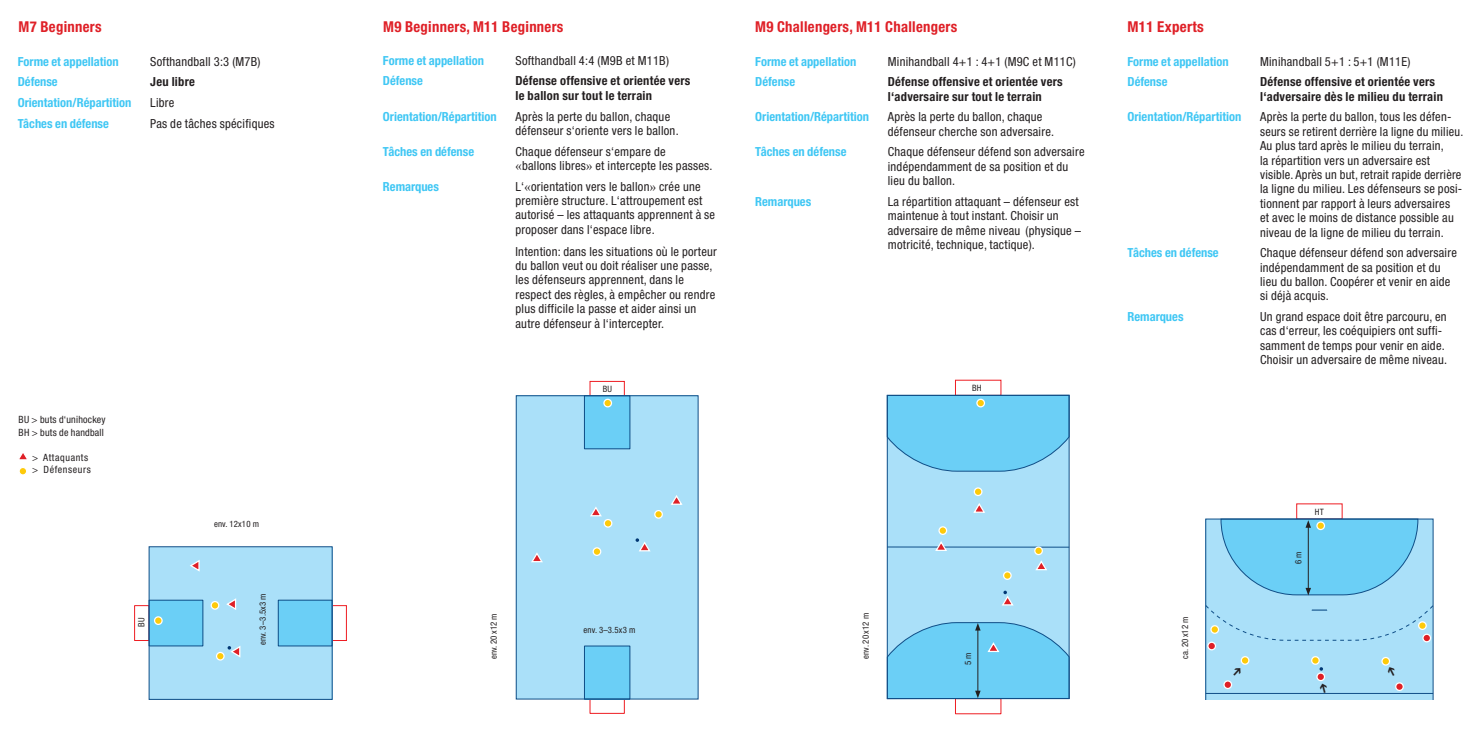
<style>
.page{position:relative;width:1475px;height:745px;background:#fff}
.page>*{position:absolute;margin:0;border:0;box-sizing:border-box;transform-origin:0 0}
.t1{font:700 condensed 15px "Helvetica Neue LT Std";letter-spacing:.02em;color:#df2027}
.t2{font:condensed 12.5px/14.4px "Helvetica Neue LT Std";letter-spacing:.02em;color:#231f20}
.t3{font:700 condensed 12.5px "Helvetica Neue LT Std";color:#40c7f4}
.t4{font:700 condensed 12.5px/14.4px "Helvetica Neue LT Std";letter-spacing:.02em;color:#231f20}
.t5{font:condensed 10px/12.5px "Helvetica Neue LT Std";letter-spacing:.02em;color:#231f20}
.t6{font:condensed 10px/12.5px "Helvetica Neue LT Std";letter-spacing:.06em;color:#231f20}
.t7{font:9.62px "Calibri";letter-spacing:-.005em;color:#231f20}
.t8{font:condensed 8.75px "Helvetica Neue LT Std";letter-spacing:.02em;color:#231f20}
.s1{font-family:"Times New Roman";font-stretch:normal}
</style>
<div class="page">
<div style="left:589px;top:381px;width:35px;height:14px;border:1px solid #ee1d23"></div>
<div style="left:516px;top:395px;width:182px;height:303px;background:#aae0f9"></div>
<div style="left:584px;top:645px;width:45px;height:53px;background:#6bcff6"></div>
<div style="left:584px;top:395px;width:46px;height:53px;background:#6bcff6"></div>
<div style="left:584px;top:395px;width:46px;height:54px;border:1px solid #0f4e87"></div>
<div style="left:584px;top:645px;width:46px;height:54px;border:1px solid #0f4e87"></div>
<div style="left:516px;top:395px;width:182px;height:304px;border:1px solid #0f4e87"></div>
<div style="left:887px;top:395px;width:181px;height:303px;background:#aae0f9"></div>
<svg style="left:886px;top:394px;width:183px;height:77px;background:#71cff4"></svg>
<div style="left:886px;top:395px;width:183px;height:303px;border:1px solid #0f4e87"></div>
<hr style="left:887px;top:546px;width:181px;height:1px;background:#0f4e87">
<div style="left:134px;top:605px;width:15px;height:35px;border:1px solid #ee1d23"></div>
<div style="left:149px;top:546px;width:183px;height:153px;background:#aae0f9"></div>
<div style="left:149px;top:599px;width:54px;height:46px;background:#6bcff6"></div>
<div style="left:278px;top:599px;width:54px;height:46px;background:#6bcff6"></div>
<div style="left:278px;top:599px;width:54px;height:47px;border:1px solid #0f4e87"></div>
<div style="left:149px;top:599px;width:54px;height:47px;border:1px solid #0f4e87"></div>
<svg style="left:19px;top:453px;width:8px;height:7px"></svg>
<svg style="left:604px;top:519px;width:7px;height:7px"></svg>
<div style="left:603px;top:518px;width:9px;height:9px;border:1px solid #fff;border-radius:50%"></div>
<svg style="left:654px;top:510px;width:8px;height:8px"></svg>
<div style="left:654px;top:509px;width:9px;height:9px;border:1px solid #fff;border-radius:50%"></div>
<svg style="left:19px;top:467px;width:8px;height:7px"></svg>
<div style="left:19px;top:466px;width:8px;height:9px;border:1px solid #fff;border-radius:50%"></div>
<div style="left:593px;top:547px;width:7px;height:8px;background:#feca0a;border-radius:50%"></div>
<div style="left:592px;top:547px;width:9px;height:8px;border:1px solid #fff;border-radius:50%"></div>
<svg style="left:604px;top:399px;width:7px;height:7px"></svg>
<div style="left:603px;top:398px;width:9px;height:9px;border:1px solid #fff;border-radius:50%"></div>
<svg style="left:670px;top:495px;width:13px;height:10px"></svg>
<svg style="left:590px;top:506px;width:12px;height:10px"></svg>
<svg style="left:635px;top:538px;width:15px;height:13px"></svg>
<svg style="left:531px;top:552px;width:12px;height:10px"></svg>
<svg style="left:974px;top:487px;width:7px;height:8px"></svg>
<div style="left:973px;top:487px;width:9px;height:9px;border:1px solid #fff;border-radius:50%"></div>
<svg style="left:1003px;top:571px;width:7px;height:8px"></svg>
<div style="left:1002px;top:570px;width:9px;height:9px;border:1px solid #fff;border-radius:50%"></div>
<svg style="left:976px;top:399px;width:8px;height:7px"></svg>
<div style="left:976px;top:398px;width:8px;height:9px;border:1px solid #fff;border-radius:50%"></div>
<div style="left:938px;top:526px;width:8px;height:8px;background:#feca0a;border-radius:50%"></div>
<div style="left:938px;top:526px;width:9px;height:8px;border:1px solid #fff;border-radius:50%"></div>
<svg style="left:1034px;top:546px;width:8px;height:8px"></svg>
<div style="left:1033px;top:546px;width:9px;height:9px;border:1px solid #fff;border-radius:50%"></div>
<svg style="left:1002px;top:590px;width:11px;height:15px"></svg>
<svg style="left:886px;top:621px;width:183px;height:78px;background:#71ccf1"></svg>
<svg style="left:933px;top:541px;width:15px;height:10px"></svg>
<svg style="left:1035px;top:560px;width:12px;height:10px"></svg>
<svg style="left:973px;top:503px;width:12px;height:10px"></svg>
<svg style="left:216px;top:652px;width:8px;height:7px"></svg>
<div style="left:216px;top:651px;width:9px;height:9px;border:1px solid #fff;border-radius:50%"></div>
<svg style="left:211px;top:601px;width:8px;height:7px"></svg>
<div style="left:210px;top:600px;width:9px;height:9px;border:1px solid #fff;border-radius:50%"></div>
<div style="left:154px;top:616px;width:8px;height:8px;background:#feca0a;border-radius:50%"></div>
<div style="left:154px;top:616px;width:9px;height:8px;border:1px solid #fff;border-radius:50%"></div>
<svg style="left:190px;top:560px;width:10px;height:12px"></svg>
<svg style="left:226px;top:598px;width:11px;height:12px"></svg>
<svg style="left:227px;top:646px;width:14px;height:12px"></svg>
<svg style="left:1205px;top:518px;width:228px;height:181px;background:#94d5f2"></svg>
<p class="t1" style="left:19px;top:18px;width:84px">M7 Beginners</p>
<p class="t3" style="left:18px;top:54px;width:103px">Forme et appellation</p>
<p class="t2" style="left:150px;top:54px;width:112px">Softhandball 3:3 (M7B)</p>
<p class="t3" style="left:18px;top:74px;width:42px">Défense</p>
<p class="t4" style="left:150px;top:74px;width:46px">Jeu libre</p>
<p class="t3" style="left:18px;top:95px;width:115px">Orientation/Répartition</p>
<p class="t2" style="left:150px;top:95px;width:26px">Libre</p>
<p class="t3" style="left:18px;top:115px;width:93px">Tâches en défense</p>
<p class="t2" style="left:150px;top:116px;width:126px">Pas de tâches spécifiques</p>
<p class="t5" style="left:19px;top:413px;width:89px">BU &gt; buts d‘unihockey<br>BH &gt; buts de handball</p>
<p class="t6" style="left:32px;top:451px;width:60px">&gt; Attaquants &gt; Défenseurs</p>
<p class="t8" style="left:136px;top:626px;width:11px;rotate:-90deg">BU</p>
<p class="t8" style="left:214px;top:518px;width:46px">env. 12x10 m</p>
<p class="t8" style="left:258px;top:644px;width:53px;rotate:-90deg">env. 3–3.5x3 m</p>
<p class="t1" style="left:383px;top:18px;width:182px">M9 Beginners, M11 Beginners</p>
<p class="t1" style="left:755px;top:18px;width:203px">M9 Challengers, M11 Challengers</p>
<p class="t1" style="left:1127px;top:18px;width:78px">M11 Experts</p>
<p class="t3" style="left:383px;top:53px;width:103px">Forme et appellation</p>
<p class="t2" style="left:515px;top:53px;width:155px">Softhandball 4:4 (M9B et M11B)</p>
<p class="t3" style="left:383px;top:73px;width:42px">Défense</p>
<p class="t4" style="left:515px;top:74px;width:176px">Défense offensive et orientée vers le ballon sur tout le terrain</p>
<p class="t3" style="left:383px;top:108px;width:115px">Orientation/Répartition</p>
<p class="t2" style="left:515px;top:109px;width:165px">Après la perte du ballon, chaque défenseur s‘oriente vers le ballon.</p>
<p class="t3" style="left:383px;top:143px;width:93px">Tâches en défense</p>
<p class="t2" style="left:515px;top:144px;width:198px">Chaque défenseur s‘empare de<br><span class="s1">«</span>ballons libres<span class="s1">»</span> et intercepte les passes.</p>
<p class="t3" style="left:383px;top:178px;width:58px">Remarques</p>
<p class="t2" style="left:515px;top:179px;width:201px">L‘<span class="s1">«</span>orientation vers le ballon<span class="s1">»</span> crée une première structure. L‘attroupement est autorisé – les attaquants apprennent à se proposer dans l‘espace libre.</p>
<p class="t2" style="left:515px;top:244px;width:203px">Intention: dans les situations où le porteur du ballon veut ou doit réaliser une passe, les défenseurs apprennent, dans le respect des règles, à empêcher ou rendre plus difficile la passe et aider ainsi un autre défenseur à l‘intercepter.</p>
<p class="t7" style="left:458px;top:319px;width:158px">Soft-Handball – Spielfeld U9 Be / U11 Be</p>
<p class="t3" style="left:755px;top:54px;width:103px">Forme et appellation</p>
<p class="t2" style="left:887px;top:54px;width:190px">Minihandball 4+1 : 4+1 (M9C et M11C)</p>
<p class="t3" style="left:755px;top:74px;width:42px">Défense</p>
<p class="t4" style="left:887px;top:74px;width:176px">Défense offensive et orientée vers l‘adversaire sur tout le terrain</p>
<p class="t3" style="left:755px;top:109px;width:115px">Orientation/Répartition</p>
<p class="t2" style="left:887px;top:110px;width:168px">Après la perte du ballon, chaque défenseur cherche son adversaire.</p>
<p class="t3" style="left:755px;top:144px;width:93px">Tâches en défense</p>
<p class="t2" style="left:887px;top:145px;width:198px">Chaque défenseur défend son adversaire indépendamment de sa position et du lieu du ballon.</p>
<p class="t3" style="left:755px;top:194px;width:58px">Remarques</p>
<p class="t2" style="left:887px;top:194px;width:195px">La répartition attaquant – défenseur est maintenue à tout instant. Choisir un adversaire de même niveau (physique – motricité, technique, tactique).</p>
<p class="t8" style="left:602px;top:383px;width:11px">BU</p>
<p class="t8" style="left:971px;top:382px;width:11px">BH</p>
<p class="t3" style="left:1127px;top:54px;width:103px">Forme et appellation</p>
<p class="t2" style="left:1259px;top:54px;width:152px">Minihandball 5+1 : 5+1 (M11E)</p>
<p class="t3" style="left:1127px;top:74px;width:42px">Défense</p>
<p class="t4" style="left:1259px;top:74px;width:184px">Défense offensive et orientée vers l‘adversaire dès le milieu du terrain</p>
<p class="t3" style="left:1127px;top:109px;width:115px">Orientation/Répartition</p>
<p class="t2" style="left:1259px;top:110px;width:205px">Après la perte du ballon, tous les défen&shy;seurs se retirent derrière la ligne du milieu.<br>Au plus tard après le milieu du terrain,<br>la répartition vers un adversaire est visible. Après un but, retrait rapide derrière la ligne du milieu. Les défenseurs se posi&shy;tionnent par rapport à leurs adversaires<br>et avec le moins de distance possible au niveau de la ligne de milieu du terrain.</p>
<p class="t3" style="left:1127px;top:245px;width:93px">Tâches en défense</p>
<p class="t2" style="left:1259px;top:245px;width:198px">Chaque défenseur défend son adversaire indépendamment de sa position et du lieu du ballon. Coopérer et venir en aide si déjà acquis.</p>
<p class="t3" style="left:1127px;top:309px;width:58px">Remarques</p>
<p class="t2" style="left:1259px;top:309px;width:188px">Un grand espace doit être parcouru, en cas d‘erreur, les coéquipiers ont suffi&shy;samment de temps pour venir en aide.<br>Choisir un adversaire de même niveau.</p>
<p class="t8" style="left:488px;top:659px;width:47px;rotate:-90deg">env. 20 x12 m</p>
<p class="t8" style="left:860px;top:658px;width:47px;rotate:-90deg">env. 20 x12 m</p>
<p class="t8" style="left:583px;top:624px;width:53px">env. 3–3.5x3 m</p>
<p class="t8" style="left:962px;top:665px;width:14px;rotate:-90deg">5 m</p>
<p class="t8" style="left:1179px;top:658px;width:44px;rotate:-90deg">ca. 20 x12 m</p>
<p class="t8" style="left:1314px;top:506px;width:10px">HT</p>
<p class="t8" style="left:1293px;top:564px;width:14px;rotate:-90deg">6 m</p>
</div>
